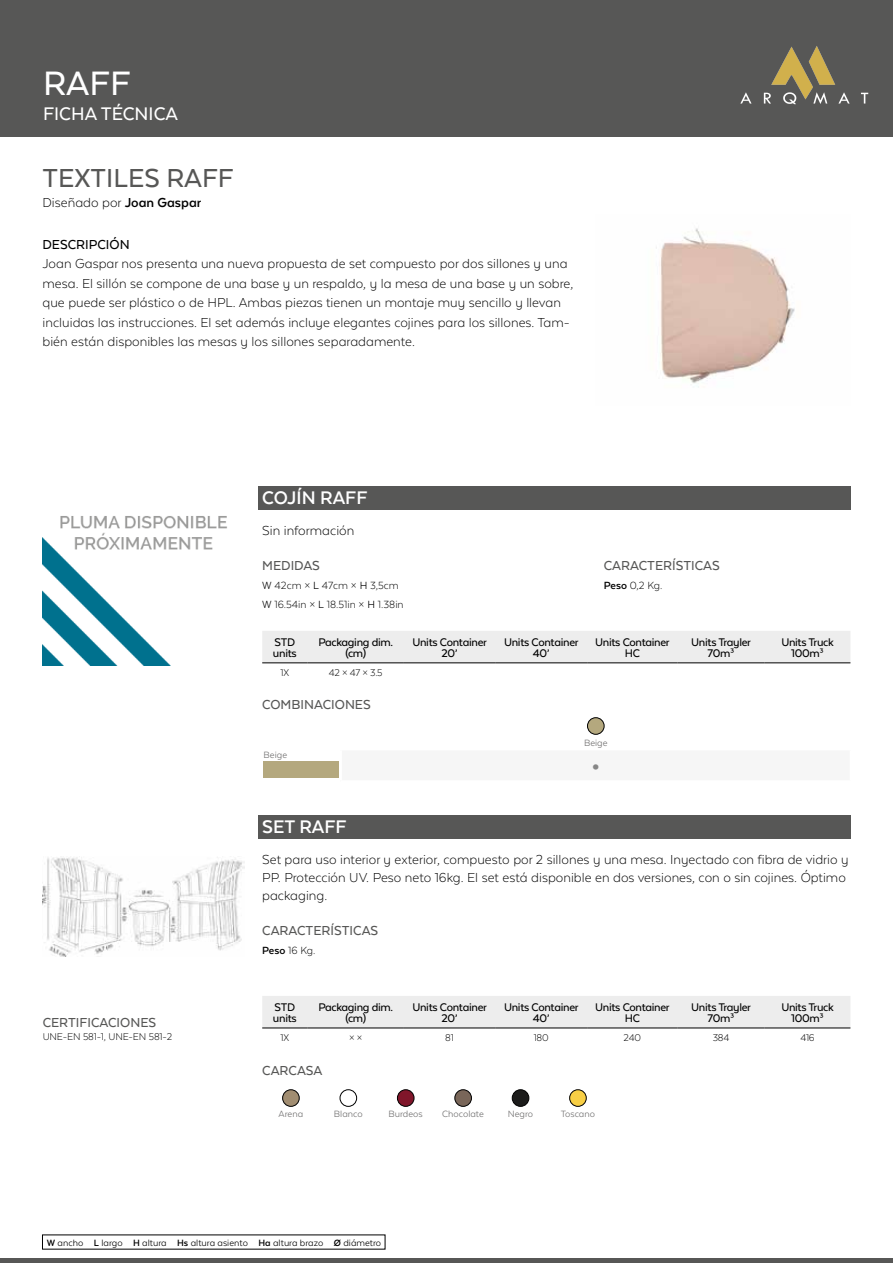
<style>
.page{position:relative;width:893px;height:1263px;background:#fff}
.page>*{position:absolute;margin:0;border:0;box-sizing:border-box;transform-origin:0 0}
.t1{font:500 39px "Texta Alt";color:#fff}
.t2{font:700 31.5px "Texta Alt";color:#878787}
.t3{font:500 30px "Texta Alt";color:#575756}
.t4{font:700 21px "Texta Alt";color:#fff}
.t5{font:500 21px "Texta Alt";color:#fff}
.t6{font:300 15px/19.5px "Texta Alt";color:#000}
.t7{font:500 15px "Texta Alt";color:#575756}
.t8{font:500 15px "Texta Alt";color:#000}
.t9{font:500 12.75px/10.5px "Texta Alt";letter-spacing:-.025em;color:#000;text-align:center}
.t10{font:300 12px/18.6px "Texta Alt";color:#000}
.t11{font:300 11.25px "Texta Alt";letter-spacing:-.02em;color:#000}
.t12{font:10.5px "Texta Alt";color:#000}
.t13{font:10.5px "Texta Alt";color:#706f6f}
.s1{font-weight:700}
.s2{font-weight:400}
</style>
<div class="page">
<hr style="left:0;top:1259px;width:893px;height:4px;background:#575756">
<div style="left:0;top:0;width:893px;height:137px;background:#575756"></div>
<img style="left:656px;top:228px;width:139px;height:159px">
<div style="left:258px;top:486px;width:592px;height:23px;background:#575756"></div>
<div style="left:262px;top:631px;width:588px;height:32px;background:#ededed"></div>
<hr style="left:262px;top:663px;width:46px;height:1px;background:#000">
<hr style="left:308px;top:663px;width:96px;height:1px;background:#000">
<hr style="left:404px;top:663px;width:91px;height:1px;background:#000">
<hr style="left:495px;top:663px;width:92px;height:1px;background:#000">
<hr style="left:587px;top:663px;width:90px;height:1px;background:#000">
<hr style="left:677px;top:663px;width:88px;height:1px;background:#000">
<hr style="left:765px;top:663px;width:85px;height:1px;background:#000">
<div style="left:340px;top:750px;width:511px;height:32px;background:#f6f6f6"></div>
<hr style="left:339px;top:750px;width:3px;height:30px;background:#fff">
<hr style="left:850px;top:750px;width:3px;height:30px;background:#fff">
<hr style="left:340px;top:780px;width:513px;height:3px;background:#fff">
<img style="left:587px;top:718px;width:17px;height:16px;border-radius:8px">
<div style="left:587px;top:717px;width:17px;height:17px;border:1px solid #000;border-radius:50%"></div>
<img style="left:43px;top:516px;width:184px;height:149px">
<div style="left:258px;top:815px;width:592px;height:23px;background:#575756"></div>
<div style="left:262px;top:996px;width:588px;height:32px;background:#ededed"></div>
<hr style="left:262px;top:1028px;width:46px;height:1px;background:#000">
<hr style="left:308px;top:1028px;width:96px;height:1px;background:#000">
<hr style="left:404px;top:1028px;width:91px;height:1px;background:#000">
<hr style="left:495px;top:1028px;width:92px;height:1px;background:#000">
<hr style="left:587px;top:1028px;width:90px;height:1px;background:#000">
<hr style="left:677px;top:1028px;width:88px;height:1px;background:#000">
<hr style="left:765px;top:1028px;width:85px;height:1px;background:#000">
<img style="left:283px;top:1090px;width:16px;height:16px;border-radius:8px">
<div style="left:282px;top:1089px;width:17px;height:17px;border:1px solid #000;border-radius:50%"></div>
<img style="left:340px;top:1090px;width:17px;height:16px;border-radius:8px">
<div style="left:340px;top:1089px;width:17px;height:17px;border:1px solid #000;border-radius:50%"></div>
<img style="left:397px;top:1090px;width:17px;height:16px;border-radius:8px">
<div style="left:397px;top:1089px;width:17px;height:17px;border:1px solid #000;border-radius:50%"></div>
<img style="left:455px;top:1090px;width:16px;height:16px;border-radius:8px">
<div style="left:455px;top:1089px;width:17px;height:17px;border:1px solid #000;border-radius:50%"></div>
<img style="left:512px;top:1090px;width:17px;height:16px;border-radius:8px">
<div style="left:512px;top:1089px;width:17px;height:17px;border:1px solid #000;border-radius:50%"></div>
<img style="left:570px;top:1090px;width:16px;height:16px;border-radius:8px">
<div style="left:569px;top:1089px;width:17px;height:17px;border:1px solid #000;border-radius:50%"></div>
<img style="left:43px;top:857px;width:201px;height:100px">
<img style="left:740px;top:46px;width:129px;height:59px">
<h1 class="t1" style="left:43px;top:63px;width:89px">RAFF</h1>
<h3 class="t5" style="left:43px;top:103px;width:136px">FICHA TÉCNICA</h3>
<h3 class="t3" style="left:43px;top:163px;width:193px">TEXTILES RAFF</h3>
<p class="t6" style="left:43px;top:192px;width:160px">Diseñado por <span class="s1">Joan Gaspar</span></p>
<p class="t8" style="left:43px;top:236px;width:89px">DESCRIPCIÓN</p>
<p class="t6" style="left:43px;top:254px;width:532px">Joan Gaspar nos presenta una nueva propuesta de set compuesto por dos sillones y una mesa. El sillón se compone de una base y un respaldo, y la mesa de una base y un sobre, que puede ser plástico o de HPL. Ambas piezas tienen un montaje muy sencillo y llevan incluidas las instrucciones. El set además incluye elegantes cojines para los sillones. Tam&shy;bién están disponibles las mesas y los sillones separadamente.</p>
<h3 class="t4" style="left:262px;top:487px;width:107px">COJÍN RAFF</h3>
<p class="t6" style="left:262px;top:520px;width:94px">Sin información</p>
<p class="t7" style="left:262px;top:558px;width:59px">MEDIDAS</p>
<p class="t10" style="left:262px;top:576px;width:143px"><span class="s2">W</span> 42cm × <span class="s2">L</span> 47cm × <span class="s2">H</span> 3,5cm<br><span class="s2">W</span> 16.54in × <span class="s2">L</span> 18.51in × <span class="s2">H</span> 1.38in</p>
<p class="t7" style="left:604px;top:558px;width:117px">CARACTERÍSTICAS</p>
<p class="t10" style="left:604px;top:576px;width:60px"><span class="s1">Peso</span> 0,2 Kg.</p>
<p class="t9" style="left:273px;top:637px;width:25px;text-align:left">STD units</p>
<p class="t9" style="left:318px;top:637px;width:76px">Packaging dim. (cm)</p>
<p class="t9" style="left:412px;top:637px;width:76px">Units Container<br>20’</p>
<p class="t9" style="left:504px;top:637px;width:76px">Units Container<br>40’</p>
<p class="t9" style="left:595px;top:637px;width:76px">Units Container<br>HC</p>
<p class="t9" style="left:691px;top:637px;width:61px">Units Trayler<br>70m³</p>
<p class="t9" style="left:781px;top:637px;width:54px">Units Truck<br>100m³</p>
<p class="t11" style="left:281px;top:666px;width:10px">1X</p>
<p class="t11" style="left:329px;top:666px;width:55px">42 × 47 × 3.5</p>
<p class="t7" style="left:262px;top:697px;width:110px">COMBINACIONES</p>
<p class="t13" style="left:584px;top:738px;width:25px">Beige</p>
<p class="t13" style="left:264px;top:750px;width:25px">Beige</p>
<h2 class="t2" style="left:591px;top:748px;width:12px">•</h2>
<p class="t7" style="left:43px;top:1014px;width:115px">CERTIFICACIONES</p>
<p class="t11" style="left:43px;top:1031px;width:131px">UNE-EN 581-1, UNE-EN 581-2</p>
<h3 class="t4" style="left:262px;top:816px;width:86px">SET RAFF</h3>
<p class="t6" style="left:262px;top:850px;width:588px;line-height:18px">Set para uso interior y exterior, compuesto por 2 sillones y una mesa. Inyectado con fibra de vidrio y<br>PP. Protección UV. Peso neto 16kg. El set está disponible en dos versiones, con o sin cojines. Óptimo packaging.</p>
<p class="t7" style="left:262px;top:923px;width:117px">CARACTERÍSTICAS</p>
<p class="t10" style="left:262px;top:941px;width:55px"><span class="s1">Peso</span> 16 Kg.</p>
<p class="t9" style="left:273px;top:1002px;width:25px;text-align:left">STD units</p>
<p class="t9" style="left:318px;top:1002px;width:76px">Packaging dim. (cm)</p>
<p class="t9" style="left:412px;top:1002px;width:76px">Units Container<br>20’</p>
<p class="t9" style="left:504px;top:1002px;width:76px">Units Container<br>40’</p>
<p class="t9" style="left:595px;top:1002px;width:76px">Units Container<br>HC</p>
<p class="t9" style="left:691px;top:1002px;width:61px">Units Trayler<br>70m³</p>
<p class="t9" style="left:781px;top:1002px;width:54px">Units Truck<br>100m³</p>
<p class="t11" style="left:281px;top:1032px;width:10px">1X</p>
<p class="t11" style="left:349px;top:1032px;width:15px">× ×</p>
<p class="t11" style="left:445px;top:1032px;width:10px">81</p>
<p class="t11" style="left:534px;top:1032px;width:16px">180</p>
<p class="t11" style="left:624px;top:1032px;width:19px">240</p>
<p class="t11" style="left:713px;top:1032px;width:18px">384</p>
<p class="t11" style="left:800px;top:1032px;width:16px">416</p>
<p class="t7" style="left:262px;top:1063px;width:62px">CARCASA</p>
<p class="t13" style="left:279px;top:1108px;width:26px">Arena</p>
<p class="t13" style="left:334px;top:1108px;width:30px">Blanco</p>
<p class="t13" style="left:389px;top:1108px;width:36px">Burdeos</p>
<p class="t13" style="left:442px;top:1108px;width:43px">Chocolate</p>
<p class="t13" style="left:508px;top:1108px;width:27px">Negro</p>
<p class="t13" style="left:561px;top:1108px;width:36px">Toscano</p>
<p class="t12" style="left:47px;top:1237px;width:336px"><span class="s1">W</span> ancho <span class="s1">L</span> largo <span class="s1">H</span> altura <span class="s1">Hs</span> altura asiento <span class="s1">Ha</span> altura brazo <span class="s1">Ø</span> diámetro</p>
</div>
